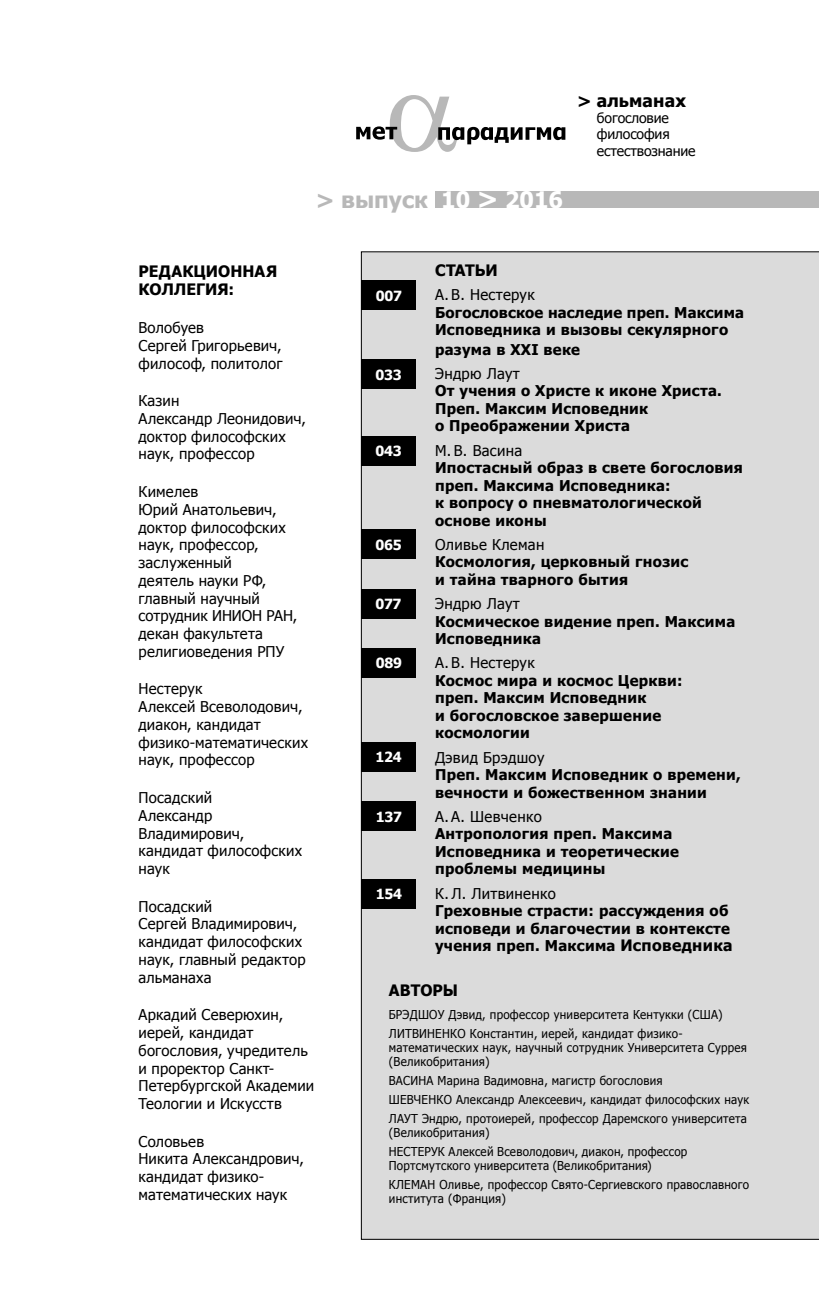
<style>
.page{position:relative;width:819px;height:1315px;background:#fff}
.page>*{position:absolute;margin:0;border:0;box-sizing:border-box;transform-origin:0 0}
.t1{font:700 22.75px "Tahoma";color:#b8b8b8}
.t2{font:700 17.5px "Tahoma";letter-spacing:.01em;color:#000}
.t3{font:700 15.75px/18.9px "Tahoma";letter-spacing:.005em;color:#000}
.t4{font:14.88px/17.7px "Tahoma";letter-spacing:.01em;color:#000}
.t5{font:700 14.88px/17.5px "Tahoma";letter-spacing:.02em;color:#000}
.t6{font:14px/16.3px "Tahoma";letter-spacing:-.01em;color:#000}
.t7{font:700 14px "Tahoma";letter-spacing:-.02em;color:#fff}
.t8{font:12.25px/18.9px "Tahoma";letter-spacing:.02em;color:#000;scale:.95 1}
.s1{color:#fff}
.s2{font-size:26.25px;color:#fff}
.s3{font-size:15.75px}
</style>
<div class="page">
<div style="left:361px;top:252px;width:458px;height:987px;background:#dbdbdb"></div>
<div style="left:435px;top:191px;width:384px;height:17px;background:#b8b8b8"></div>
<div style="left:361px;top:280px;width:55px;height:30px;background:#000"></div>
<div style="left:361px;top:359px;width:55px;height:30px;background:#000"></div>
<div style="left:361px;top:436px;width:55px;height:29px;background:#000"></div>
<svg style="left:356px;top:95px;width:209px;height:57px"></svg>
<div style="left:361px;top:529px;width:55px;height:30px;background:#000"></div>
<div style="left:361px;top:589px;width:55px;height:30px;background:#000"></div>
<div style="left:361px;top:648px;width:55px;height:30px;background:#000"></div>
<div style="left:361px;top:742px;width:55px;height:30px;background:#000"></div>
<div style="left:361px;top:801px;width:55px;height:30px;background:#000"></div>
<div style="left:361px;top:879px;width:55px;height:29px;background:#000"></div>
<h1 class="t1" style="left:316px;top:185px;width:248px">&gt; выпуск <span class="s1">10</span> <span class="s2">&gt;</span> <span class="s1">2016</span></h1>
<p class="t2" style="left:577px;top:89px;width:110px">&gt; альманах</p>
<p class="t6" style="left:597px;top:109px;width:100px">богословие философия естествознание</p>
<p class="t3" style="left:138px;top:261px;width:140px">РЕДАКЦИОННАЯ<br>КОЛЛЕГИЯ:</p>
<p class="t4" style="left:138px;top:318px;width:145px">Волобуев<br>Сергей Григорьевич, философ, политолог</p>
<p class="t4" style="left:138px;top:391px;width:169px">Казин<br>Александр Леонидович, доктор философских наук, профессор</p>
<p class="t4" style="left:138px;top:482px;width:160px">Кимелев<br>Юрий Анатольевич, доктор философских наук, профессор, заслуженный<br>деятель науки РФ, главный научный сотрудник ИНИОН РАН, декан факультета религиоведения РПУ</p>
<p class="t4" style="left:138px;top:679px;width:171px">Нестерук<br>Алексей Всеволодович, диакон, кандидат физико-математических наук, профессор</p>
<p class="t4" style="left:138px;top:788px;width:165px">Посадский<br>Александр<br>Владимирович, кандидат философских наук</p>
<p class="t4" style="left:138px;top:897px;width:168px">Посадский<br>Сергей Владимирович, кандидат философских наук, главный редактор альманаха</p>
<p class="t4" style="left:138px;top:1005px;width:177px">Аркадий Северюхин, иерей, кандидат богословия, учредитель и проректор Санкт-<br>Петербургской Академии<br>Теологии и Искусств</p>
<p class="t4" style="left:138px;top:1132px;width:167px">Соловьев<br>Никита Александрович, кандидат физико&shy;математических наук</p>
<p class="t7" style="left:376px;top:287px;width:28px">007</p>
<p class="t7" style="left:375px;top:366px;width:28px">033</p>
<p class="t7" style="left:375px;top:442px;width:28px">043</p>
<p class="t7" style="left:375px;top:535px;width:28px">065</p>
<p class="t7" style="left:375px;top:595px;width:28px">077</p>
<p class="t7" style="left:376px;top:654px;width:28px">089</p>
<p class="t7" style="left:375px;top:748px;width:28px">124</p>
<p class="t7" style="left:376px;top:807px;width:28px">137</p>
<p class="t7" style="left:376px;top:885px;width:28px">154</p>
<p class="t3" style="left:435px;top:260px;width:64px">СТАТЬИ</p>
<p class="t4" style="left:435px;top:286px;width:101px">А. В. Нестерук</p>
<p class="t5" style="left:435px;top:303px;width:310px">Богословское наследие преп. Максима<br>Исповедника и вызовы секулярного</p>
<p class="t5" style="left:435px;top:340px;width:146px">разума в XXI веке</p>
<p class="t4" style="left:435px;top:364px;width:86px">Эндрю Лаут</p>
<p class="t5" style="left:435px;top:382px;width:288px">От учения о Христе к иконе Христа.<br>Преп. Максим Исповедник<br>о Преображении Христа</p>
<p class="t4" style="left:435px;top:441px;width:89px">М. В. Васина</p>
<p class="t5" style="left:435px;top:458px;width:309px">Ипостасный образ в свете богословия преп. Максима Исповедника:<br>к вопросу о пневматологической основе иконы</p>
<p class="t4" style="left:435px;top:535px;width:111px">Оливье Клеман</p>
<p class="t5" style="left:435px;top:553px;width:255px">Космология, церковный гнозис и тайна тварного бытия</p>
<p class="t4" style="left:435px;top:594px;width:86px">Эндрю Лаут</p>
<p class="t5" style="left:435px;top:612px;width:302px">Космическое видение преп. Максима<br>Исповедника</p>
<p class="t4" style="left:435px;top:653px;width:101px">А. В. Нестерук</p>
<p class="t5" style="left:435px;top:671px;width:249px">Космос мира и космос Церкви: преп. Максим Исповедник<br>и богословское завершение космологии</p>
<p class="t4" style="left:435px;top:748px;width:111px">Дэвид Брэдшоу</p>
<p class="t5" style="left:435px;top:765px;width:307px">Преп. Максим Исповедник о времени, вечности и божественном знании</p>
<p class="t4" style="left:435px;top:807px;width:108px">А. А. Шевченко</p>
<p class="t5" style="left:435px;top:824px;width:245px">Антропология преп. Максима<br>Исповедника и теоретические проблемы медицины</p>
<p class="t4" style="left:435px;top:884px;width:122px">К. Л. Литвиненко</p>
<p class="t5" style="left:435px;top:901px;width:299px">Греховные страсти: рассуждения об исповеди и благочестии в контексте учения преп. Максима <span class="s3">Исповедника</span></p>
<p class="t3" style="left:389px;top:980px;width:71px">АВТОРЫ</p>
<p class="t8" style="left:389px;top:1004px;width:353px">БРЭДШОУ Дэвид, профессор университета Кентукки (США)<br>ЛИТВИНЕНКО Константин, иерей, кандидат физико-</p>
<p class="t8" style="left:389px;top:1040px;width:378px;line-height:14px">математических наук, научный сотрудник Университета Суррея (Великобритания)</p>
<p class="t8" style="left:389px;top:1070px;width:381px">ВАСИНА Марина Вадимовна, магистр богословия<br>ШЕВЧЕНКО Александр Алексеевич, кандидат философских наук<br>ЛАУТ Эндрю, протоиерей, профессор Даремского университета</p>
<p class="t8" style="left:389px;top:1122px;width:316px">(Великобритания)<br>НЕСТЕРУК Алексей Всеволодович, диакон, профессор</p>
<p class="t8" style="left:389px;top:1155px;width:380px">Портсмутского университета (Великобритания)<br>КЛЕМАН Оливье, профессор Свято-Сергиевского православного</p>
<p class="t8" style="left:389px;top:1188px;width:125px">института (Франция)</p>
</div>
